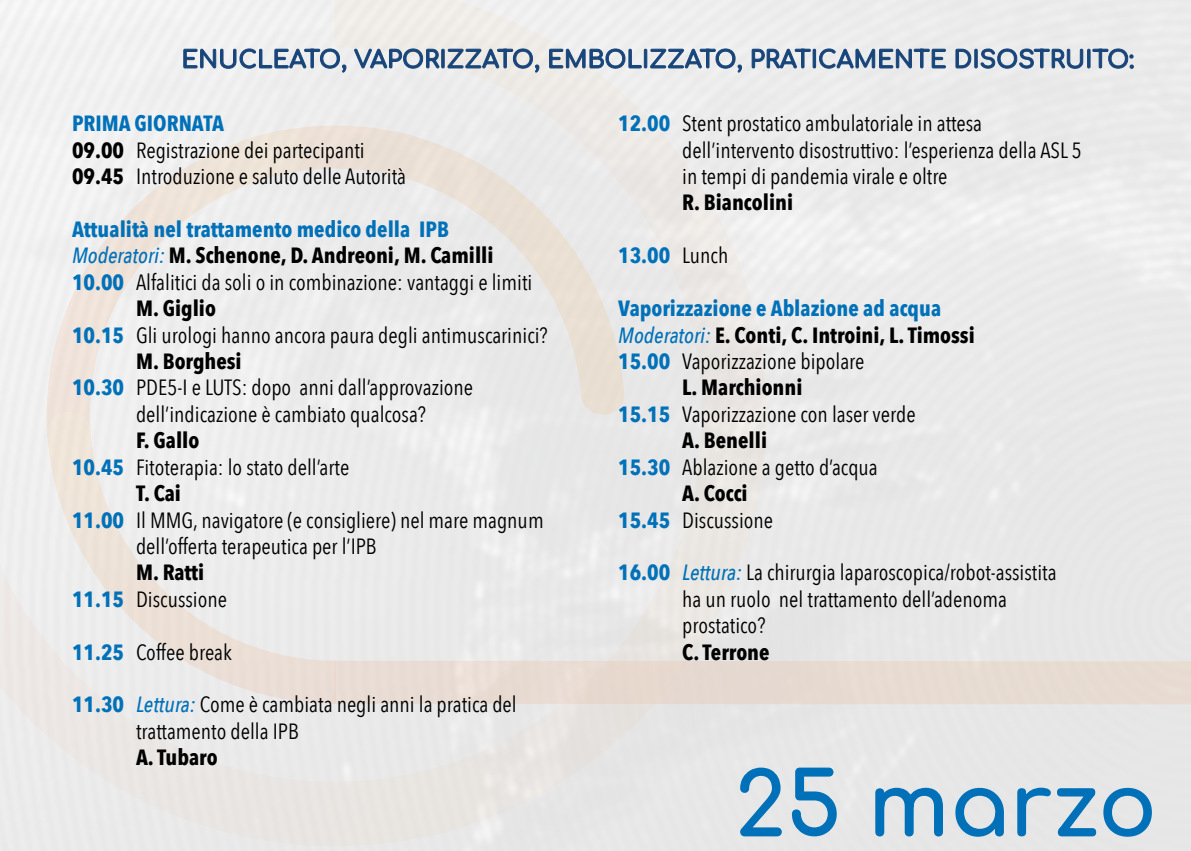
<style>
.page{position:relative;width:1191px;height:851px;background:#fff}
.page>*{position:absolute;margin:0;border:0;box-sizing:border-box;transform-origin:0 0}
.t1{font:88px "Comfortaa";color:#0071b9}
.t2{font:22px/26.4px "Avenir Next Condensed";color:#000}
.t3{font:700 22px "Avenir Next Condensed";color:#000}
.t4{font:700 22px "Avenir Next Condensed";color:#0071b9}
.s1{font-weight:700;color:#0071b9}
.s2{font-weight:700}
.s3{font-weight:500;font-style:italic;color:#0071b9}
.s4{font-weight:400;color:#000}
</style>
<div class="page">
<div style="left:0;top:0;width:1191px;height:850px;background:#e9e9e9"></div>
<div style="left:336px;top:418px;width:45px;height:100px;background:#ebebeb"></div>
<div style="left:381px;top:418px;width:385px;height:421px;background:#e8e7e7"></div>
<div style="left:335px;top:0;width:431px;height:418px;background:#ecebe9"></div>
<div style="left:0;top:518px;width:498px;height:328px;background:#eae9e9"></div>
<svg style="left:227px;top:125px;width:397px;height:289px"></svg>
<svg style="left:47px;top:130px;width:258px;height:282px"></svg>
<svg style="left:47px;top:412px;width:289px;height:291px"></svg>
<div style="left:334px;top:660px;width:857px;height:45px;background:#e7dbd2"></div>
<svg style="left:183px;top:48px;width:950px;height:25px"></svg>
<p class="t2" style="left:72px;top:109px;width:336px"><span class="s1">PRIMA GIORNATA<br></span><span class="s2">09.00</span> Registrazione dei partecipanti<br><span class="s2">09.45</span> Introduzione e saluto delle Autorità</p>
<p class="t4" style="left:72px;top:216px;width:378px">Attualità nel trattamento medico della IPB</p>
<p class="t3" style="left:72px;top:242px;width:423px"><span class="s3">Moderatori:</span> M. Schenone, D. Andreoni, M. Camilli</p>
<p class="t2" style="left:72px;top:268px;width:462px"><span class="s1">10.00</span> Alfalitici da soli o in combinazione: vantaggi e limiti</p>
<p class="t3" style="left:136px;top:295px;width:81px">M. Giglio</p>
<p class="t2" style="left:72px;top:320px;width:477px"><span class="s1">10.15</span> Gli urologi hanno ancora paura degli antimuscarinici?</p>
<p class="t3" style="left:136px;top:348px;width:107px">M. Borghesi</p>
<p class="t2" style="left:72px;top:373px;width:403px"><span class="s1">10.30</span> PDE5-I e LUTS: dopo anni dall’approvazione</p>
<p class="t2" style="left:136px;top:400px;width:291px">dell’indicazione è cambiato qualcosa?</p>
<p class="t3" style="left:136px;top:427px;width:65px">F. Gallo</p>
<p class="t2" style="left:72px;top:452px;width:279px"><span class="s1">10.45</span> Fitoterapia: lo stato dell’arte</p>
<p class="t3" style="left:136px;top:480px;width:46px">T. Cai</p>
<p class="t2" style="left:72px;top:505px;width:473px"><span class="s1">11.00</span> Il MMG, navigatore (e consigliere) nel mare magnum</p>
<p class="t2" style="left:136px;top:532px;width:242px">dell’offerta terapeutica per l’IPB</p>
<p class="t2" style="left:72px;top:558px;width:156px;text-indent:64px"><span class="s2">M. Ratti<br></span><span class="s1">11.15</span> Discussione</p>
<p class="t2" style="left:72px;top:637px;width:161px"><span class="s1">11.25</span> Coffee break</p>
<p class="t2" style="left:136px;top:690px;width:382px;text-indent:-64px"><span class="s1">11.30</span> <span class="s3">Lettura:</span> Come è cambiata negli anni la pratica del trattamento della IPB</p>
<p class="t3" style="left:136px;top:744px;width:83px">A. Tubaro</p>
<p class="t2" style="left:682px;top:109px;width:401px;text-indent:-64px"><span class="s1">12.00</span> Stent prostatico ambulatoriale in attesa dell’intervento disostruttivo: l’esperienza della ASL 5 in tempi di pandemia virale e oltre</p>
<p class="t3" style="left:682px;top:189px;width:112px">R. Biancolini</p>
<p class="t4" style="left:618px;top:242px;width:112px">13.00 <span class="s4">Lunch</span></p>
<p class="t4" style="left:618px;top:295px;width:325px">Vaporizzazione e Ablazione ad acqua</p>
<p class="t3" style="left:618px;top:321px;width:358px"><span class="s3">Moderatori:</span> E. Conti, C. Introini, L. Timossi</p>
<p class="t2" style="left:618px;top:347px;width:248px"><span class="s1">15.00</span> Vaporizzazione bipolare</p>
<p class="t3" style="left:682px;top:374px;width:122px">L. Marchionni</p>
<p class="t2" style="left:618px;top:400px;width:299px"><span class="s1">15.15</span> Vaporizzazione con laser verde</p>
<p class="t3" style="left:682px;top:427px;width:86px">A. Benelli</p>
<p class="t2" style="left:618px;top:452px;width:261px"><span class="s1">15.30</span> Ablazione a getto d’acqua</p>
<p class="t3" style="left:682px;top:480px;width:67px">A. Cocci</p>
<p class="t2" style="left:618px;top:505px;width:156px"><span class="s1">15.45</span> Discussione</p>
<p class="t2" style="left:682px;top:558px;width:376px;text-indent:-64px"><span class="s1">16.00</span> <span class="s3">Lettura:</span> La chirurgia laparoscopica/robot-assistita ha un ruolo nel trattamento dell’adenoma prostatico?</p>
<p class="t3" style="left:682px;top:638px;width:89px">C. Terrone</p>
<h1 class="t1" style="left:734px;top:725px;width:424px">25 marzo</h1>
</div>
